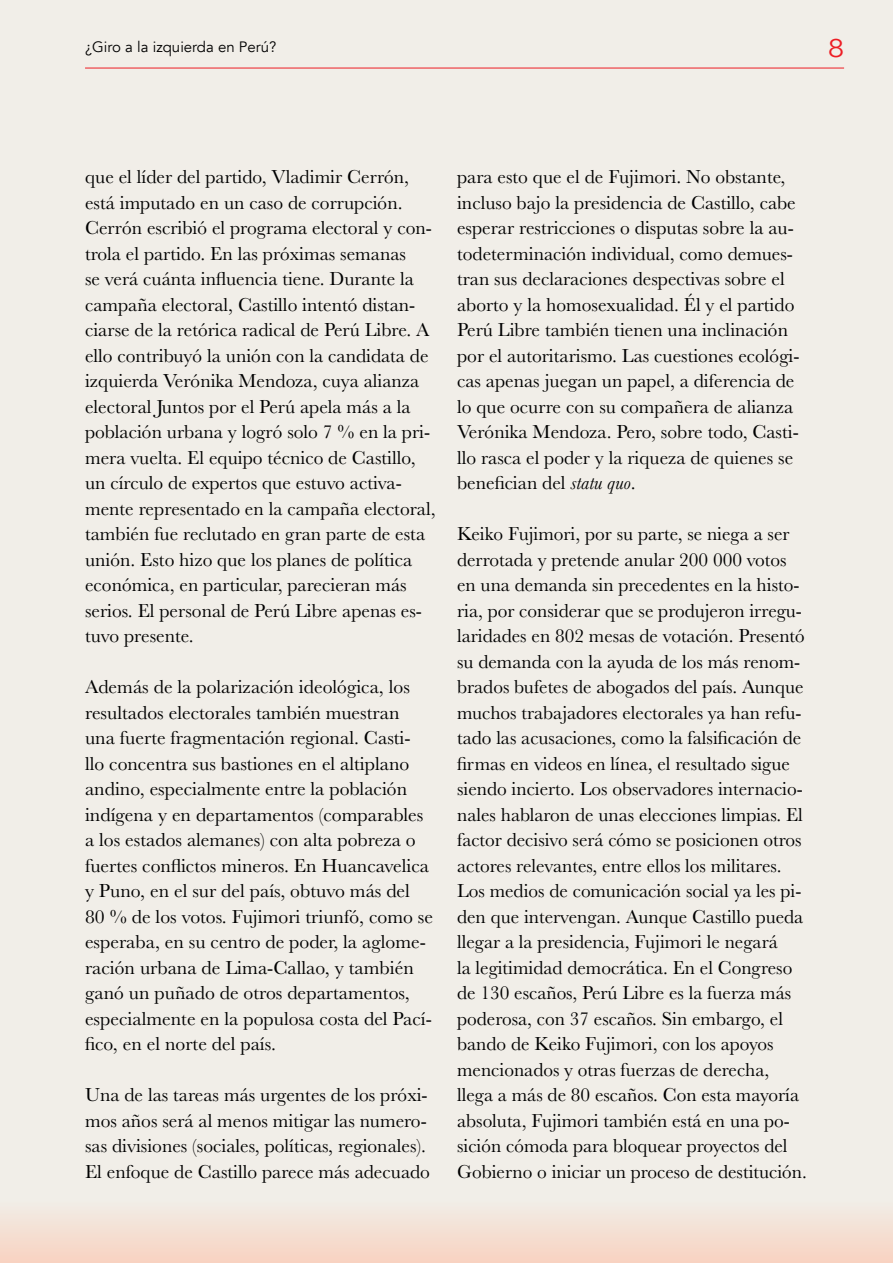
<style>
.page{position:relative;width:893px;height:1263px;background:#f1eee8}
.page>*{position:absolute;margin:0;border:0;box-sizing:border-box;transform-origin:0 0}
.t1{font:300 25.5px "Avenir";color:#ed1d24;scale:1.2 1}
.t2{font:19.5px/25.5px "Baskerville";color:#000}
.t3{font:15px "Avenir";color:#000}
.s1{font-style:italic}
</style>
<div class="page">
<hr style="left:85px;top:68px;width:759px;height:1px;background:#ed1d24">
<div style="left:0;top:1200px;width:893px;height:63px;background:linear-gradient(to bottom,#f1eee7,#f8d2c1)"></div>
<p class="t3" style="left:85px;top:38px;width:193px">¿Giro a la izquierda en Perú?</p>
<h1 class="t1" style="left:828px;top:34px;width:15px">8</h1>
<p class="t2" style="left:85px;top:164px;width:352px">que el líder del partido, Vladimir Cerrón, está imputado en un caso de corrupción.<br>Cerrón escribió el programa electoral y con&shy;trola el partido. En las próximas semanas<br>se verá cuánta influencia tiene. Durante la campaña electoral, Castillo intentó distan&shy;ciarse de la retórica radical de Perú Libre. A ello contribuyó la unión con la candidata de izquierda Verónika Mendoza, cuya alianza electoral Juntos por el Perú apela más a la población urbana y logró solo 7 % en la pri&shy;mera vuelta. El equipo técnico de Castillo, un círculo de expertos que estuvo activa&shy;mente representado en la campaña electoral, también fue reclutado en gran parte de esta unión. Esto hizo que los planes de política económica, en particular, parecieran más serios. El personal de Perú Libre apenas es&shy;tuvo presente.</p>
<p class="t2" style="left:85px;top:674px;width:350px">Además de la polarización ideológica, los resultados electorales también muestran una fuerte fragmentación regional. Casti&shy;llo concentra sus bastiones en el altiplano andino, especialmente entre la población indígena y en departamentos (comparables a los estados alemanes) con alta pobreza o fuertes conflictos mineros. En Huancavelica y Puno, en el sur del país, obtuvo más del 80 % de los votos. Fujimori triunfó, como se esperaba, en su centro de poder, la aglome&shy;ración urbana de Lima-Callao, y también ganó un puñado de otros departamentos, especialmente en la populosa costa del Pací&shy;fico, en el norte del país.</p>
<p class="t2" style="left:85px;top:1082px;width:347px">Una de las tareas más urgentes de los próxi&shy;mos años será al menos mitigar las numero&shy;sas divisiones (sociales, políticas, regionales).<br>El enfoque de Castillo parece más adecuado</p>
<p class="t2" style="left:457px;top:164px;width:344px">para esto que el de Fujimori. No obstante, incluso bajo la presidencia de Castillo, cabe esperar restricciones o disputas sobre la au&shy;todeterminación individual, como demues&shy;tran sus declaraciones despectivas sobre el aborto y la homosexualidad. Él y el partido Perú Libre también tienen una inclinación por el autoritarismo. Las cuestiones ecológi&shy;cas apenas juegan un papel, a diferencia de lo que ocurre con su compañera de alianza Verónika Mendoza. Pero, sobre todo, Casti&shy;llo rasca el poder y la riqueza de quienes se benefician del <span class="s1">statu quo</span>.</p>
<p class="t2" style="left:457px;top:521px;width:351px">Keiko Fujimori, por su parte, se niega a ser derrotada y pretende anular 200 000 votos en una demanda sin precedentes en la histo&shy;ria, por considerar que se produjeron irregu&shy;laridades en 802 mesas de votación. Presentó su demanda con la ayuda de los más renom&shy;brados bufetes de abogados del país. Aunque muchos trabajadores electorales ya han refu&shy;tado las acusaciones, como la falsificación de firmas en videos en línea, el resultado sigue siendo incierto. Los observadores internacio&shy;nales hablaron de unas elecciones limpias. El factor decisivo será cómo se posicionen otros actores relevantes, entre ellos los militares.<br>Los medios de comunicación social ya les pi&shy;den que intervengan. Aunque Castillo pueda llegar a la presidencia, Fujimori le negará<br>la legitimidad democrática. En el Congreso de 130 escaños, Perú Libre es la fuerza más poderosa, con 37 escaños. Sin embargo, el bando de Keiko Fujimori, con los apoyos mencionados y otras fuerzas de derecha, llega a más de 80 escaños. Con esta mayoría absoluta, Fujimori también está en una po&shy;sición cómoda para bloquear proyectos del Gobierno o iniciar un proceso de destitución.</p>
</div>
